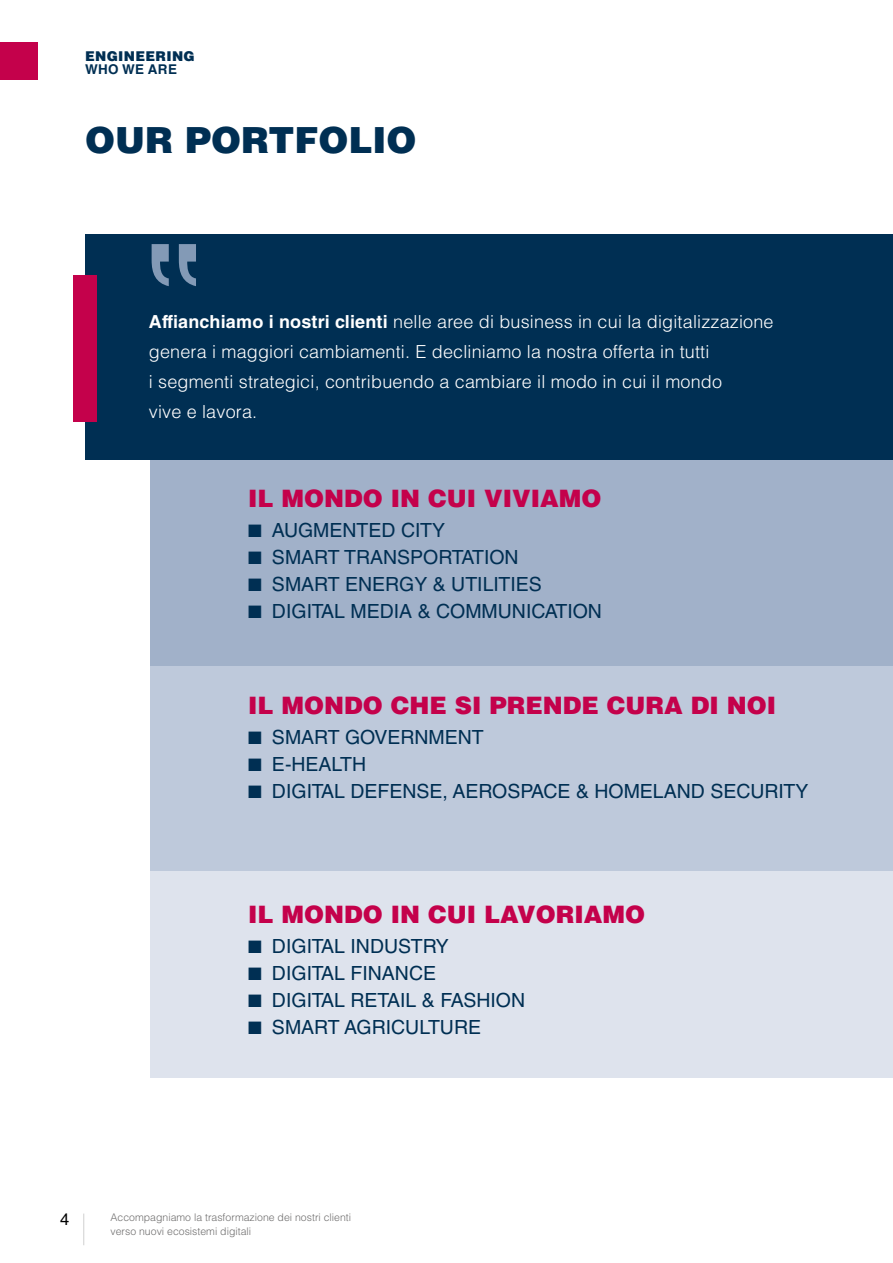
<style>
.page{position:relative;width:893px;height:1263px;background:#fff}
.page>*{position:absolute;margin:0;border:0;box-sizing:border-box;transform-origin:0 0}
.t1{font:900 36px "Helvetica LT Std";color:#002f53}
.t2{font:900 24px "Helvetica LT Std";color:#c4014b}
.t3{font:19.5px "Helvetica LT Std";color:#002f53}
.t4{font:300 18px/30px "Helvetica LT Std";letter-spacing:.01em;color:#fff}
.t5{font:16.5px "Helvetica LT Std";color:#000}
.t6{font:900 13.5px "Helvetica LT Std";letter-spacing:.025em;color:#002f53}
.t7{font:700 13.5px "Helvetica LT Std";letter-spacing:.025em;color:#002f53}
.t8{font:300 10.5px/13.5px "Helvetica LT Std";color:#706f6f}
.s1{font-weight:700}
</style>
<div class="page">
<div style="left:151px;top:665px;width:742px;height:207px;background:#bec9db"></div>
<div style="left:151px;top:872px;width:742px;height:206px;background:#dee3ed"></div>
<hr style="left:83px;top:1213px;width:1px;height:32px;background:#d0d0d0">
<div style="left:151px;top:459px;width:742px;height:206px;background:#a1b1c9"></div>
<div style="left:85px;top:234px;width:808px;height:225px;background:#002f53"></div>
<div style="left:73px;top:275px;width:24px;height:146px;background:#c4014b"></div>
<div style="left:0;top:43px;width:38px;height:37px;background:#c4014b"></div>
<p class="t6" style="left:85px;top:47px;width:111px">ENGINEERING</p>
<p class="t7" style="left:85px;top:61px;width:94px">WHO WE ARE</p>
<h1 class="t1" style="left:85px;top:117px;width:333px">OUR PORTFOLIO</h1>
<p class="t4" style="left:149px;top:306px;width:626px"><span class="s1">Affianchiamo i nostri clienti</span> nelle aree di business in cui la digitalizzazione genera i maggiori cambiamenti. E decliniamo la nostra offerta in tutti<br>i segmenti strategici, contribuendo a cambiare il modo in cui il mondo<br>vive e lavora.</p>
<p class="t2" style="left:248px;top:482px;width:355px">IL MONDO IN CUI VIVIAMO</p>
<p class="t3" style="left:248px;top:518px;width:198px">■ AUGMENTED CITY</p>
<p class="t3" style="left:248px;top:545px;width:272px">■ SMART TRANSPORTATION</p>
<p class="t3" style="left:248px;top:572px;width:295px">■ SMART ENERGY &amp; UTILITIES</p>
<p class="t3" style="left:248px;top:599px;width:355px">■ DIGITAL MEDIA &amp; COMMUNICATION</p>
<p class="t2" style="left:248px;top:690px;width:529px">IL MONDO CHE SI PRENDE CURA DI NOI</p>
<p class="t3" style="left:248px;top:726px;width:237px">■ SMART GOVERNMENT</p>
<p class="t3" style="left:248px;top:753px;width:119px">■ E-HEALTH</p>
<p class="t3" style="left:248px;top:780px;width:562px">■ DIGITAL DEFENSE, AEROSPACE &amp; HOMELAND SECURITY</p>
<p class="t2" style="left:248px;top:899px;width:398px">IL MONDO IN CUI LAVORIAMO</p>
<p class="t3" style="left:248px;top:935px;width:202px">■ DIGITAL INDUSTRY</p>
<p class="t3" style="left:248px;top:962px;width:189px">■ DIGITAL FINANCE</p>
<p class="t3" style="left:248px;top:989px;width:278px">■ DIGITAL RETAIL &amp; FASHION</p>
<p class="t3" style="left:248px;top:1016px;width:234px">■ SMART AGRICULTURE</p>
<p class="t5" style="left:60px;top:1210px;width:11px">4</p>
<p class="t8" style="left:111px;top:1210px;width:242px">Accompagniamo la trasformazione dei nostri clienti verso nuovi ecosistemi digitali</p>
</div>
